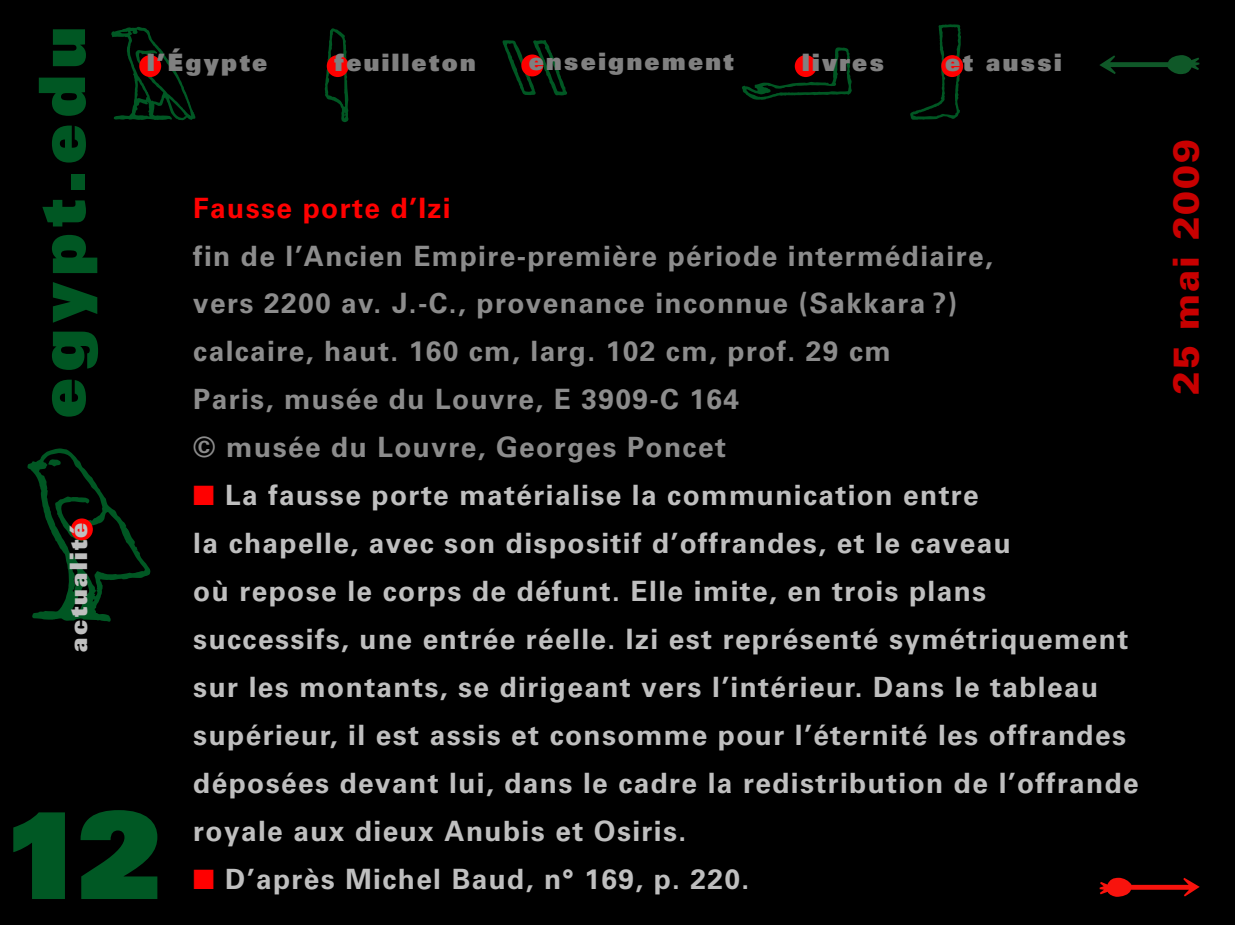
<style>
.page{position:relative;width:1235px;height:926px;background:#fff}
.page>*{position:absolute;margin:0;border:0;box-sizing:border-box;transform-origin:0 0}
.t1{font:900 120px "Univers";color:#005824}
.t2{font:900 64px "Univers";letter-spacing:.1em;color:#005723}
.t3{font:900 36px "Univers";letter-spacing:.05em;color:#c80000}
.t4{font:700 28px/48px "Univers";letter-spacing:.05em;color:#bfbfbf}
.t5{font:700 28px/48px "Univers";letter-spacing:.05em;color:#8c8c8c}
.t6{font:700 28px "Univers";letter-spacing:.05em;color:#f00}
.t7{font:900 24px "Univers";letter-spacing:.1em;color:#808080}
.t8{font:900 24px "Univers";letter-spacing:.1em;color:#bfbfbf}
.s1{color:#f00}
</style>
<div class="page">
<div style="left:1px;top:0;width:1234px;height:925px;background:#000"></div>
<svg style="left:111px;top:26px;width:84px;height:94px"></svg>
<svg style="left:324px;top:28px;width:24px;height:94px"></svg>
<div style="left:139px;top:55px;width:22px;height:22px;background:#f00;border-radius:50%"></div>
<div style="left:327px;top:55px;width:22px;height:22px;background:#f00;border-radius:50%"></div>
<svg style="left:742px;top:47px;width:110px;height:53px"></svg>
<div style="left:795px;top:55px;width:21px;height:22px;background:#f00;border-radius:50%"></div>
<svg style="left:910px;top:24px;width:51px;height:96px"></svg>
<div style="left:941px;top:55px;width:22px;height:22px;background:#f00;border-radius:50%"></div>
<svg style="left:502px;top:40px;width:65px;height:56px"></svg>
<div style="left:521px;top:55px;width:22px;height:21px;background:#f00;border-radius:50%"></div>
<svg style="left:28px;top:448px;width:123px;height:174px"></svg>
<div style="left:71px;top:518px;width:22px;height:22px;background:#f00;border-radius:50%"></div>
<svg style="left:1099px;top:55px;width:100px;height:19px"></svg>
<svg style="left:1099px;top:878px;width:100px;height:19px"></svg>
<h2 class="t2" style="left:20px;top:418px;width:393px;rotate:-90deg">egypt.edu</h2>
<p class="t7" style="left:147px;top:47px;width:122px">l’Égypte</p>
<p class="t7" style="left:335px;top:47px;width:143px">feuilleton</p>
<p class="t7" style="left:529px;top:46px;width:207px">enseignement</p>
<p class="t7" style="left:802px;top:47px;width:83px">livres</p>
<p class="t7" style="left:945px;top:47px;width:118px">et aussi</p>
<p class="t6" style="left:193px;top:191px;width:259px">Fausse porte d’Izi</p>
<p class="t5" style="left:193px;top:232px;width:801px">fin de l’Ancien Empire-première période intermédiaire, vers 2200 av. J.-C., provenance inconnue (Sakkara ?) calcaire, haut. 160 cm, larg. 102 cm, prof. 29 cm<br>Paris, musée du Louvre, E 3909-C 164<br>© musée du Louvre, Georges Poncet</p>
<p class="t4" style="left:193px;top:472px;width:947px"><span class="s1">■</span> La fausse porte matérialise la communication entre<br>la chapelle, avec son dispositif d’offrandes, et le caveau<br>où repose le corps de défunt. Elle imite, en trois plans successifs, une entrée réelle. Izi est représenté symétriquement sur les montants, se dirigeant vers l’intérieur. Dans le tableau supérieur, il est assis et consomme pour l’éternité les offrandes déposées devant lui, dans le cadre la redistribution de l’offrande royale aux dieux Anubis et Osiris.</p>
<p class="t8" style="left:63px;top:652px;width:130px;rotate:-90deg">actualité</p>
<h1 class="t1" style="left:3px;top:777px;width:160px">12</h1>
<p class="t4" style="left:193px;top:856px;width:557px"><span class="s1">■</span> D’après Michel Baud, n° 169, p. 220.</p>
<p class="t3" style="left:1163px;top:395px;width:258px;rotate:-90deg">25 mai 2009</p>
</div>
